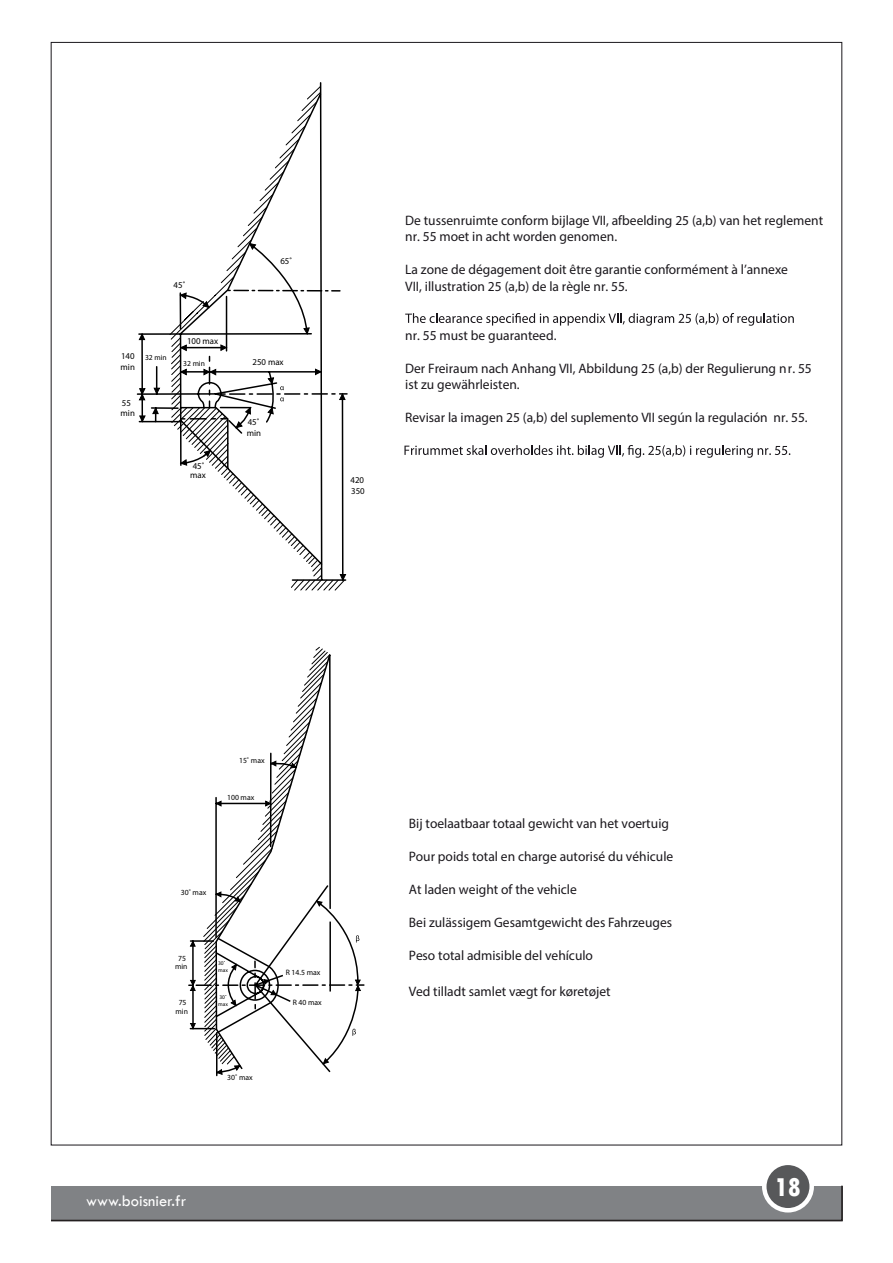
<style>
.page{position:relative;width:893px;height:1263px;background:#fff}
.page>*{position:absolute;margin:0;border:0;box-sizing:border-box;transform-origin:0 0}
.t1{font:800 condensed 27px "Tw Cen";color:#fff}
.t2{font:16.5px "Tw Cen";color:#fff}
.t3{font:15.6px "Tw Cen";color:#fff}
.t4{font:13.65px/16.5px "Myriad Pro";color:#1a171c}
.t5{font:9px/11.6px "Myriad Pro";color:#000}
.t6{font:7.8px/8.6px "Myriad Pro";color:#000;text-align:center}
.t7{font:7.65px "Myriad Pro";color:#000}
.t8{font:5.55px "Myriad Pro";color:#000}
</style>
<div class="page">
<svg style="left:764px;top:1163px;width:48px;height:47px"></svg>
<div style="left:762px;top:1160px;width:52px;height:52px;border:4px solid #fff;border-radius:50%"></div>
<svg style="left:51px;top:1184px;width:792px;height:38px;background:#848588"></svg>
<svg style="left:405px;top:313px;width:389px;height:13px"></svg>
<svg style="left:404px;top:445px;width:386px;height:13px"></svg>
<svg style="left:189px;top:646px;width:175px;height:429px"></svg>
<svg style="left:242px;top:85px;width:80px;height:157px"></svg>
<svg style="left:136px;top:242px;width:208px;height:332px"></svg>
<svg style="left:248px;top:242px;width:9px;height:9px"></svg>
<svg style="left:303px;top:327px;width:7px;height:8px"></svg>
<svg style="left:179px;top:292px;width:8px;height:8px"></svg>
<svg style="left:202px;top:300px;width:8px;height:9px"></svg>
<svg style="left:138px;top:332px;width:8px;height:9px"></svg>
<svg style="left:152px;top:406px;width:7px;height:9px"></svg>
<svg style="left:139px;top:415px;width:7px;height:8px"></svg>
<svg style="left:138px;top:388px;width:8px;height:13px"></svg>
<svg style="left:153px;top:387px;width:8px;height:8px"></svg>
<svg style="left:291px;top:574px;width:56px;height:17px"></svg>
<svg style="left:179px;top:459px;width:9px;height:7px"></svg>
<svg style="left:203px;top:449px;width:9px;height:9px"></svg>
<svg style="left:228px;top:290px;width:112px;height:2px"></svg>
<svg style="left:179px;top:344px;width:168px;height:85px"></svg>
<p class="t5" style="left:174px;top:279px;width:13px">45˚</p>
<p class="t5" style="left:121px;top:350px;width:16px">140 min</p>
<p class="t5" style="left:121px;top:407px;width:16px">min</p>
<p class="t5" style="left:122px;top:397px;width:11px">55</p>
<p class="t7" style="left:145px;top:353px;width:23px">32 min</p>
<p class="t5" style="left:187px;top:335px;width:33px">100 max</p>
<p class="t7" style="left:183px;top:359px;width:23px">32 min</p>
<p class="t5" style="left:193px;top:460px;width:13px">45˚</p>
<p class="t5" style="left:190px;top:469px;width:17px">max</p>
<p class="t5" style="left:280px;top:256px;width:13px">65˚</p>
<p class="t5" style="left:253px;top:356px;width:33px">250 max</p>
<p class="t5" style="left:248px;top:416px;width:13px">45˚</p>
<p class="t5" style="left:247px;top:427px;width:16px">min</p>
<p class="t5" style="left:351px;top:474px;width:16px">420<br>350</p>
<p class="t4" style="left:405px;top:212px;width:419px">De tussenruimte conform bijlage VII, afbeelding 25 (a,b) van het reglement</p>
<p class="t4" style="left:788px;top:212px;width:6px">-</p>
<p class="t4" style="left:405px;top:228px;width:213px">nr. 55 moet in acht worden genomen.</p>
<p class="t4" style="left:405px;top:261px;width:384px">La zone de dégagement doit être garantie conformément à l’annexe<br>VII, illustration 25 (a,b) de la règle nr. 55.</p>
<p class="t4" style="left:405px;top:327px;width:153px">nr. 55 must be guaranteed.</p>
<p class="t4" style="left:405px;top:360px;width:408px">Der Freiraum nach Anhang VII, Abbildung 25 (a,b) der Regulierung nr. 55 ist zu gewährleisten.</p>
<p class="t4" style="left:405px;top:409px;width:404px">Revisar la imagen 25 (a,b) del suplemento VII según la regulación nr. 55.</p>
<p class="t6" style="left:239px;top:756px;width:27px">15˚ max</p>
<p class="t6" style="left:227px;top:793px;width:29px">100 max</p>
<p class="t6" style="left:181px;top:888px;width:27px">30˚ max</p>
<p class="t6" style="left:175px;top:954px;width:14px">75 min</p>
<p class="t6" style="left:176px;top:1007px;width:14px">min</p>
<p class="t6" style="left:179px;top:997px;width:9px">75</p>
<p class="t8" style="left:218px;top:960px;width:9px">30˚</p>
<p class="t8" style="left:219px;top:994px;width:9px">30˚</p>
<p class="t8" style="left:218px;top:967px;width:11px">max</p>
<p class="t6" style="left:286px;top:968px;width:36px">R 14.5 max</p>
<p class="t6" style="left:293px;top:998px;width:30px">R 40 max</p>
<p class="t8" style="left:218px;top:1001px;width:11px">max</p>
<p class="t6" style="left:227px;top:1072px;width:27px">30˚ max</p>
<p class="t3" style="left:86px;top:1190px;width:96px">www.boisnier.fr</p>
<p class="t2" style="left:86px;top:1190px;width:102px">www.boisnier.fr</p>
<p class="t4" style="left:409px;top:815px;width:262px">Bij toelaatbaar totaal gewicht van het voertuig</p>
<p class="t4" style="left:409px;top:848px;width:266px">Pour poids total en charge autorisé du véhicule</p>
<p class="t4" style="left:409px;top:881px;width:169px">At laden weight of the vehicle</p>
<p class="t4" style="left:409px;top:913px;width:265px">Bei zulässigem Gesamtgewicht des Fahrzeuges</p>
<p class="t4" style="left:409px;top:946px;width:186px">Peso total admisible del vehículo</p>
<p class="t4" style="left:409px;top:983px;width:203px">Ved tilladt samlet vægt for køretøjet</p>
<h1 class="t1" style="left:775px;top:1171px;width:28px">18</h1>
</div>
